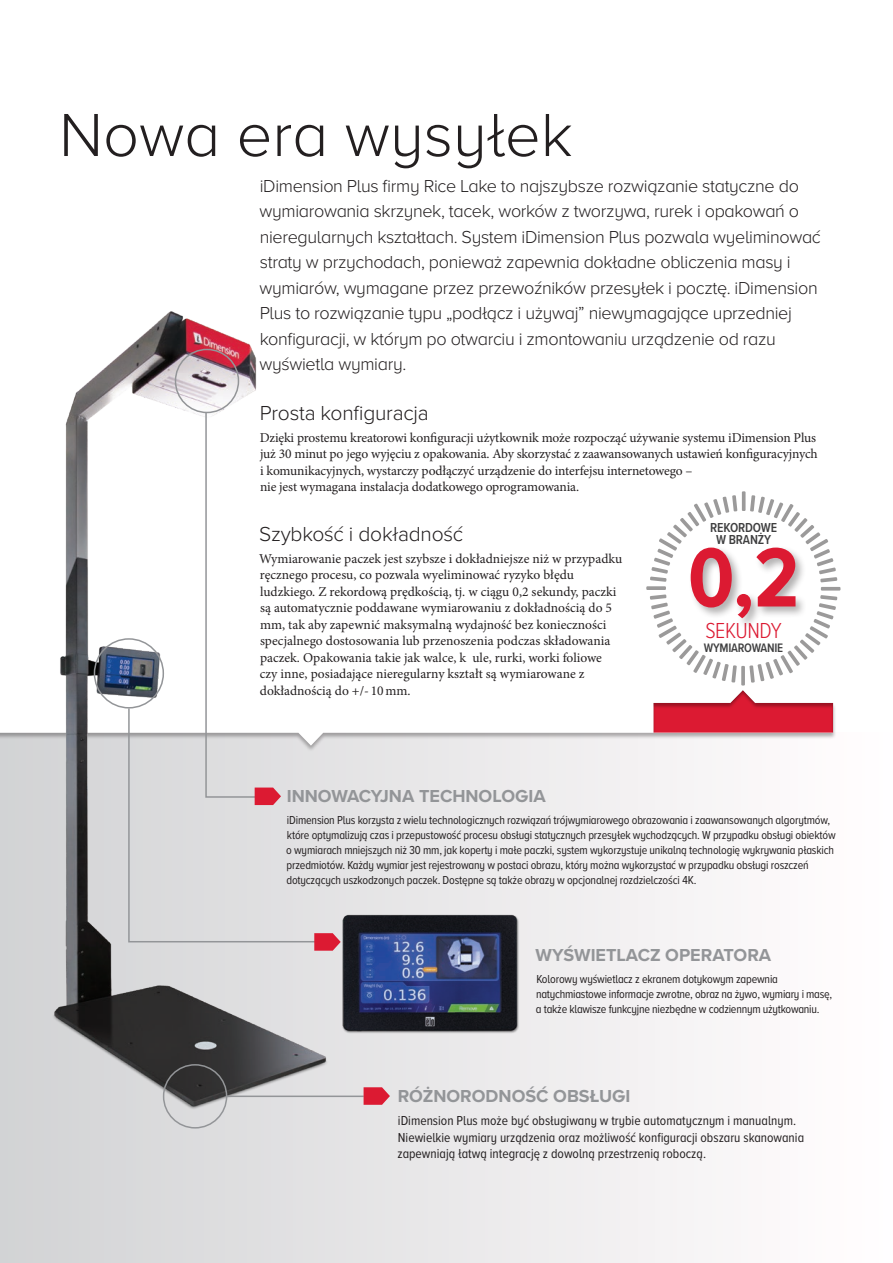
<style>
.page{position:relative;width:893px;height:1263px;background:#fff}
.page>*{position:absolute;margin:0;border:0;box-sizing:border-box;transform-origin:0 0}
.t1{font:700 87px "Proxima Nova A Cond";color:#dc1a32}
.Headline__Light_Cent{font:300 63px "Proxima Nova A";color:#231f20}
.t2{font:300 22.5px "Proxima Nova A Cond";letter-spacing:-.02em;color:#dc1a32}
.Sub_Headline__Light{font:300 21px "Proxima Nova";letter-spacing:-.01em;color:#231f20}
.First_Paragraph__Lig{font:300 18px/25.5px "Proxima Nova A";letter-spacing:-.02em;color:#231f20}
.Diagram_Head__50__Ce{font:700 18px "Proxima Nova A";color:#939598}
.Body_Copy{font:13.5px/16.5px "Minion Pro";letter-spacing:-.005em;color:#231f20}
.Diagram_Body_Text__R{font:13.5px/16.5px "Proxima Nova A Cond";color:#231f20}
.t3{font:600 13.5px "Proxima Nova A Cond";letter-spacing:-.01em;color:#3e3e3f}
.t4{font:600 12.75px "Proxima Nova A Cond";letter-spacing:-.02em;color:#3e3e3f}
.Diagram_Body_Text__R-2{font:12px/15px "Proxima Nova A Cond";letter-spacing:-.015em;color:#231f20}
</style>
<div class="page">
<div style="left:0;top:732px;width:893px;height:531px;background:linear-gradient(to right,#d2d3d4,#fffeff)"></div>
<img style="left:6px;top:311px;width:468px;height:843px">
<img style="left:341px;top:951px;width:183px;height:85px">
<div style="left:163px;top:1064px;width:64px;height:64px;border:2px solid #939598;border-radius:50%"></div>
<hr style="left:226px;top:1095px;width:138px;height:2px;background:#939598">
<svg style="left:364px;top:1087px;width:26px;height:18px"></svg>
<div style="left:175px;top:349px;width:64px;height:64px;border:2px solid #939598;border-radius:50%"></div>
<svg style="left:0;top:411px;width:840px;height:540px"></svg>
<p class="Headline__Light_Cent" style="left:59px;top:88px;width:515px">Nowa era wysyłek</p>
<p class="First_Paragraph__Lig" style="left:260px;top:172px;width:563px">iDimension Plus firmy Rice Lake to najszybsze rozwiązanie statyczne do wymiarowania skrzynek, tacek, worków z tworzywa, rurek i opakowań o nieregularnych kształtach. System iDimension Plus pozwala wyeliminować straty w przychodach, ponieważ zapewnia dokładne obliczenia masy i wymiarów, wymagane przez przewoźników przesyłek i pocztę. iDimension Plus to rozwiązanie typu „podłącz i używaj” niewymagające uprzedniej konfiguracji, w którym po otwarciu i zmontowaniu urządzenie od razu wyświetla wymiary.</p>
<p class="Sub_Headline__Light" style="left:260px;top:397px;width:171px">Prosta konfiguracja</p>
<p class="Body_Copy" style="left:260px;top:429px;width:560px">Dzięki prostemu kreatorowi konfiguracji użytkownik może rozpocząć używanie systemu iDimension Plus już 30 minut po jego wyjęciu z opakowania. Aby skorzystać z zaawansowanych ustawień konfiguracyjnych i komunikacyjnych, wystarczy podłączyć urządzenie do interfejsu internetowego –<br>nie jest wymagana instalacja dodatkowego oprogramowania.</p>
<p class="Sub_Headline__Light" style="left:259px;top:518px;width:206px">Szybkość i dokładność</p>
<p class="Body_Copy" style="left:259px;top:550px;width:365px">Wymiarowanie paczek jest szybsze i dokładniejsze niż w przypadku ręcznego procesu, co pozwala wyeliminować ryzyko błędu ludzkiego. Z rekordową prędkością, tj. w ciągu 0,2 sekundy, paczki są automatycznie poddawane wymiarowaniu z dokładnością do 5 mm, tak aby zapewnić maksymalną wydajność bez konieczności specjalnego dostosowania lub przenoszenia podczas składowania paczek. Opakowania takie jak walce, k ule, rurki, worki foliowe<br>czy inne, posiadające nieregularny kształt są wymiarowane z dokładnością do +/- 10mm.</p>
<p class="t3" style="left:710px;top:517px;width:69px">REKORDOWE</p>
<p class="t3" style="left:716px;top:529px;width:57px">W BRANŻY</p>
<p class="t1" style="left:688px;top:513px;width:113px">0,2</p>
<p class="t2" style="left:705px;top:614px;width:78px">SEKUNDY</p>
<p class="t4" style="left:704px;top:638px;width:81px">WYMIAROWANIE</p>
<p class="Diagram_Head__50__Ce" style="left:287px;top:782px;width:260px">INNOWACYJNA TECHNOLOGIA</p>
<p class="Diagram_Body_Text__R-2" style="left:286px;top:812px;width:551px">iDimension Plus korzysta z wielu technologicznych rozwiązań trójwymiarowego obrazowania i zaawansowanych algorytmów, które optymalizują czas i przepustowość procesu obsługi statycznych przesyłek wychodzących. W przypadku obsługi obiektów o wymiarach mniejszych niż 30 mm, jak koperty i małe paczki, system wykorzystuje unikalną technologię wykrywania płaskich przedmiotów. Każdy wymiar jest rejestrowany w postaci obrazu, który można wykorzystać w przypadku obsługi roszczeń dotyczących uszkodzonych paczek. Dostępne są także obrazy w opcjonalnej rozdzielczości 4K.</p>
<p class="Diagram_Head__50__Ce" style="left:536px;top:941px;width:237px">WYŚWIETLACZ OPERATORA</p>
<p class="Diagram_Body_Text__R-2" style="left:536px;top:971px;width:298px">Kolorowy wyświetlacz z ekranem dotykowym zapewnia natychmiastowe informacje zwrotne, obraz na żywo, wymiary i masę, a także klawisze funkcyjne niezbędne w codziennym użytkowaniu.</p>
<p class="Diagram_Head__50__Ce" style="left:398px;top:1082px;width:234px">RÓŻNORODNOŚĆ OBSŁUGI</p>
<p class="Diagram_Body_Text__R" style="left:397px;top:1112px;width:408px">iDimension Plus może być obsługiwany w trybie automatycznym i manualnym.<br>Niewielkie wymiary urządzenia oraz możliwość konfiguracji obszaru skanowania zapewniają łatwą integrację z dowolną przestrzenią roboczą.</p>
</div>
